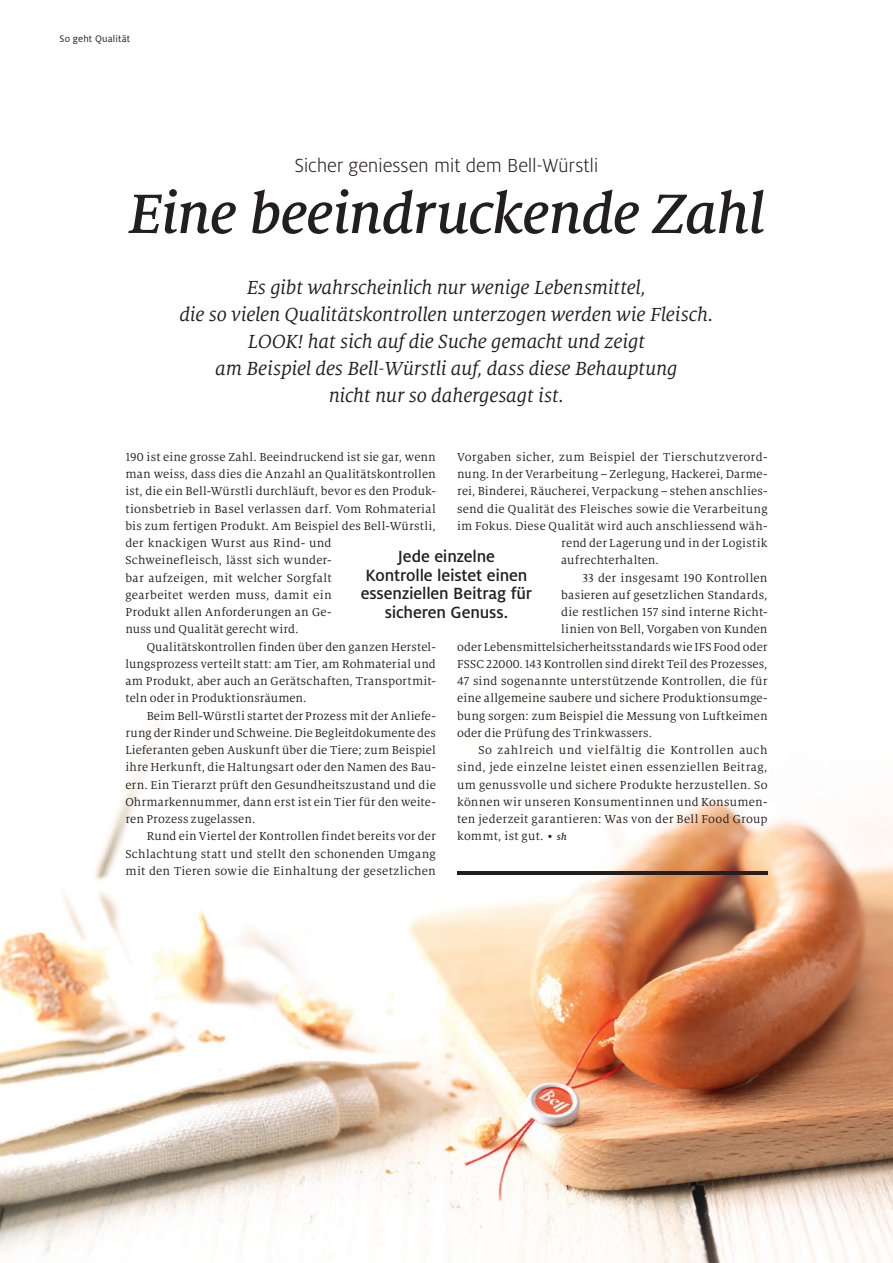
<style>
.page{position:relative;width:893px;height:1263px;background:#fff}
.page>*{position:absolute;margin:0;border:0;box-sizing:border-box;transform-origin:0 0}
.t1{font:italic 500 61.5px "Milo Serif Pro";letter-spacing:-.015em;color:#231f20}
.t2{font:italic 21px/27px "Milo Serif Pro";letter-spacing:-.01em;color:#231f20;text-align:center}
.t3{font:300 21px "Milo Pro";letter-spacing:-.01em;color:#231f20}
.t4{font:500 18px/18.8px "Milo Pro";letter-spacing:-.005em;color:#231f20;text-align:center}
.t5{font:12.75px/17.2px "Milo Serif Pro";letter-spacing:.015em;color:#231f20;text-align:justify}
.t6{font:12.75px "Milo Serif Pro";letter-spacing:.04em;color:#231f20}
.t7{font:10.5px "Milo Pro";letter-spacing:.015em;color:#231f20}
.s1{font-weight:500;font-style:italic;font-size:10.5px}
</style>
<div class="page">
<img style="left:0;top:747px;width:893px;height:516px">
<hr style="left:457px;top:872px;width:310px;height:3px;background:#231f20">
<p class="t7" style="left:60px;top:33px;width:72px">So geht Qualität</p>
<h2 class="t3" style="left:294px;top:154px;width:306px">Sicher geniessen mit dem Bell-Würstli</h2>
<h1 class="t1" style="left:128px;top:179px;width:638px">Eine beeindruckende Zahl</h1>
<p class="t2" style="left:179px;top:274px;width:536px">Es gibt wahrscheinlich nur wenige Lebensmittel,<br>die so vielen Qualitätskontrollen unterzogen werden wie Fleisch.<br>LOOK! hat sich auf die Suche gemacht und zeigt<br>am Beispiel des Bell-Würstli auf, dass diese Behauptung<br>nicht nur so dahergesagt ist.</p>
<p class="t5" style="left:457px;top:448px;width:312px">Vorgaben sicher, zum Beispiel der Tierschutzverord-</p>
<p class="t5" style="left:457px;top:465px;width:312px">nung. In der Verarbeitung – Zerlegung, Hackerei, Darme-</p>
<p class="t5" style="left:457px;top:483px;width:312px">rei, Binderei, Räucherei, Verpackung – stehen anschlies-</p>
<p class="t5" style="left:457px;top:500px;width:312px">send die Qualität des Fleisches sowie die Verarbeitung</p>
<p class="t5" style="left:457px;top:517px;width:312px">im Fokus. Diese Qualität wird auch anschliessend wäh-</p>
<p class="t5" style="left:561px;top:534px;width:208px">rend der Lagerung und in der Logistik</p>
<p class="t5" style="left:561px;top:552px;width:99px">aufrechterhalten.</p>
<p class="t5" style="left:583px;top:569px;width:186px">33 der insgesamt 190 Kontrollen</p>
<p class="t5" style="left:561px;top:586px;width:208px">basieren auf gesetzlichen Standards,</p>
<p class="t5" style="left:561px;top:603px;width:208px">die restlichen 157 sind interne Richt-</p>
<p class="t5" style="left:561px;top:621px;width:208px">linien von Bell, Vorgaben von Kunden</p>
<p class="t5" style="left:457px;top:638px;width:312px">oder Lebensmittelsicherheitsstandards wie IFS Food oder</p>
<p class="t5" style="left:457px;top:655px;width:312px">FSSC 22000. 143 Kontrollen sind direkt Teil des Prozesses,</p>
<p class="t5" style="left:457px;top:672px;width:312px">47 sind sogenannte unterstützende Kontrollen, die für</p>
<p class="t5" style="left:457px;top:690px;width:312px">eine allgemeine saubere und sichere Produktionsumge-</p>
<p class="t5" style="left:457px;top:707px;width:312px">bung sorgen: zum Beispiel die Messung von Luftkeimen</p>
<p class="t5" style="left:457px;top:724px;width:196px">oder die Prüfung des Trinkwassers.</p>
<p class="t6" style="left:478px;top:743px;width:291px">So zahlreich und vielfältig die Kontrollen auch</p>
<p class="t5" style="left:457px;top:759px;width:312px">sind, jede einzelne leistet einen essenziellen Beitrag,</p>
<p class="t5" style="left:457px;top:776px;width:312px">um genussvolle und sichere Produkte herzustellen. So</p>
<p class="t5" style="left:457px;top:793px;width:312px">können wir unseren Konsumentinnen und Konsumen-</p>
<p class="t5" style="left:457px;top:810px;width:312px">ten jederzeit garantieren: Was von der Bell Food Group</p>
<p class="t5" style="left:457px;top:828px;width:111px">kommt, ist gut. • <span class="s1">sh</span></p>
<p class="t5" style="left:125px;top:448px;width:312px;text-align:left">190 ist eine grosse Zahl. Beeindruckend ist sie gar, wenn man weiss, dass dies die Anzahl an Qualitätskontrollen ist, die ein Bell-Würstli durchläuft, bevor es den Produk&shy;tionsbetrieb in Basel verlassen darf. Vom Rohmaterial bis zum fertigen Produkt. Am Beispiel des Bell-Würstli, der knackigen Wurst aus Rind- und<br>Schweinefleisch, lässt sich wunder-<br>bar aufzeigen, mit welcher Sorgfalt<br>gearbeitet werden muss, damit ein<br>Produkt allen Anforderungen an Ge-<br>nuss und Qualität gerecht wird.</p>
<p class="t5" style="left:125px;top:638px;width:312px;text-indent:21px">Qualitätskontrollen finden über den ganzen Herstel&shy;lungsprozess verteilt statt: am Tier, am Rohmaterial und am Produkt, aber auch an Gerätschaften, Transportmit&shy;teln oder in Produktionsräumen.</p>
<p class="t5" style="left:125px;top:707px;width:312px;text-indent:21px">Beim Bell-Würstli startet der Prozess mit der Anliefe&shy;rung der Rinder und Schweine. Die Begleitdokumente des Lieferanten geben Auskunft über die Tiere; zum Beispiel ihre Herkunft, die Haltungsart oder den Namen des Bau&shy;ern. Ein Tierarzt prüft den Gesundheitszustand und die Ohrmarkennummer, dann erst ist ein Tier für den weite&shy;ren Prozess zugelassen.</p>
<p class="t5" style="left:125px;top:828px;width:312px;text-indent:21px">Rund ein Viertel der Kontrollen findet bereits vor der Schlachtung statt und stellt den schonenden Umgang mit den Tieren sowie die Einhaltung der gesetzlichen</p>
<h3 class="t4" style="left:361px;top:547px;width:173px">Jede einzelne<br>Kontrolle leistet einen essenziellen Beitrag für sicheren Genuss.</h3>
</div>
